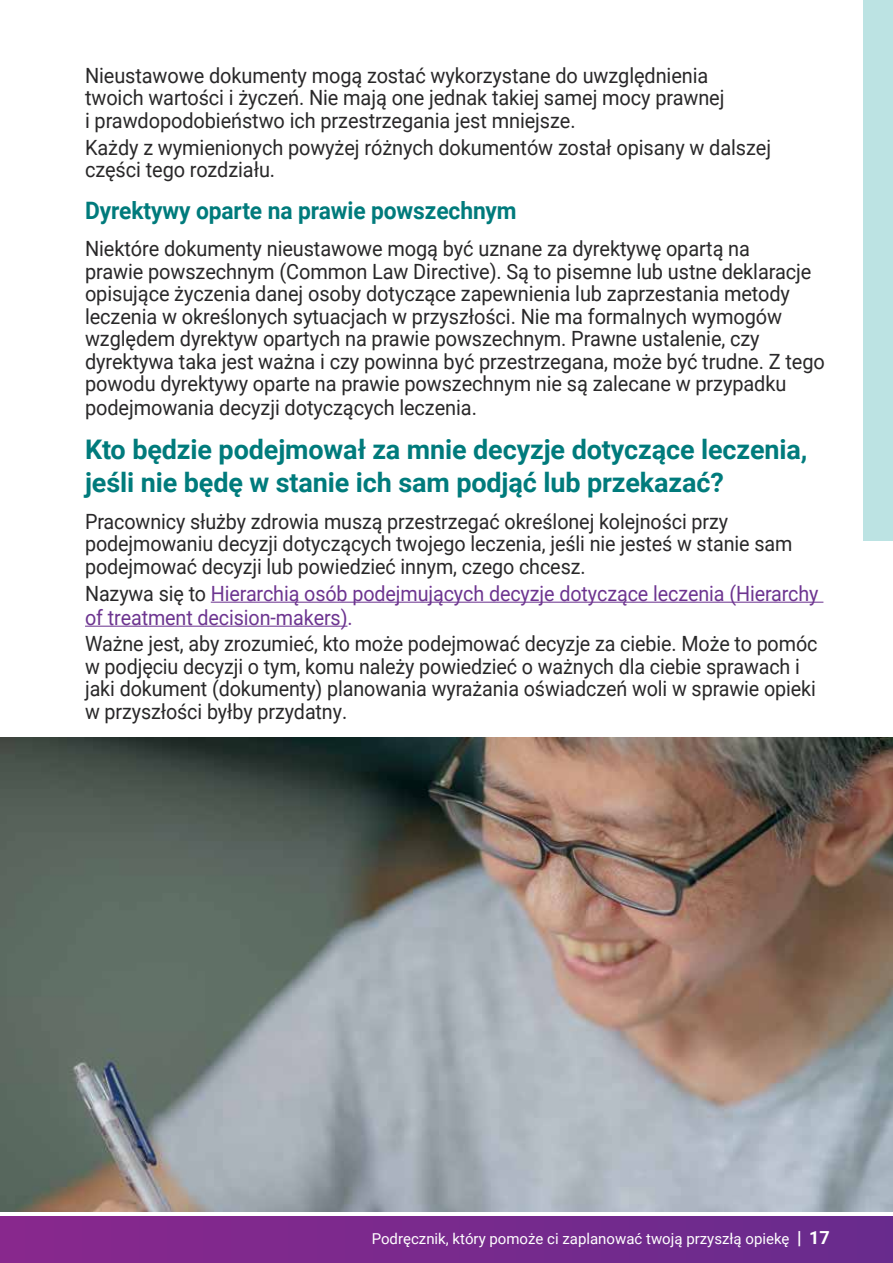
<style>
.page{position:relative;width:893px;height:1263px;background:#fff}
.page>*{position:absolute;margin:0;border:0;box-sizing:border-box;transform-origin:0 0}
.t1{font:700 27px/33px "Roboto";letter-spacing:-.005em;color:#007b7c}
.t2{font:700 24px "Roboto";letter-spacing:-.005em;color:#007b7c;scale:.95 1}
.t3{font:21px/22.6px "Roboto";letter-spacing:-.005em;color:#292829;scale:.95 1}
.t4{font:21px/22.5px "Roboto";letter-spacing:-.005em;color:#292829;scale:.94 1}
.t5{font:21px/24px "Roboto";letter-spacing:-.005em;color:#6d3590;scale:.94 1}
.t6{font:15px "Roboto";color:#fff}
.s1{color:#292829}
.s2{font-weight:700;font-size:18px}
</style>
<div class="page">
<div style="left:0;top:1216px;width:893px;height:47px;background:linear-gradient(to right,#89288d,#682b8d)"></div>
<div style="left:863px;top:0;width:30px;height:540px;background:#bce3e3"></div>
<img style="left:0;top:738px;width:893px;height:474px">
<hr style="left:211px;top:602px;width:612px;height:1px;background:#6d3590">
<hr style="left:85px;top:626px;width:262px;height:1px;background:#6d3590">
<p class="t3" style="left:85px;top:63px;width:675px">Nieustawowe dokumenty mogą zostać wykorzystane do uwzględnienia twoich wartości i życzeń. Nie mają one jednak takiej samej mocy prawnej i prawdopodobieństwo ich przestrzegania jest mniejsze.</p>
<p class="t3" style="left:85px;top:135px;width:724px">Każdy z wymienionych powyżej różnych dokumentów został opisany w dalszej części tego rozdziału.</p>
<p class="t2" style="left:85px;top:194px;width:456px">Dyrektywy oparte na prawie powszechnym</p>
<p class="t3" style="left:85px;top:236px;width:780px">Niektóre dokumenty nieustawowe mogą być uznane za dyrektywę opartą na<br>prawie powszechnym (Common Law Directive). Są to pisemne lub ustne deklaracje opisujące życzenia danej osoby dotyczące zapewnienia lub zaprzestania metody leczenia w określonych sytuacjach w przyszłości. Nie ma formalnych wymogów względem dyrektyw opartych na prawie powszechnym. Prawne ustalenie, czy dyrektywa taka jest ważna i czy powinna być przestrzegana, może być trudne. Z tego powodu dyrektywy oparte na prawie powszechnym nie są zalecane w przypadku podejmowania decyzji dotyczących leczenia.</p>
<p class="t1" style="left:85px;top:432px;width:724px">Kto będzie podejmował za mnie decyzje dotyczące leczenia, jeśli nie będę w stanie ich sam podjąć lub przekazać?</p>
<p class="t4" style="left:85px;top:509px;width:754px">Pracownicy służby zdrowia muszą przestrzegać określonej kolejności przy podejmowaniu decyzji dotyczących twojego leczenia, jeśli nie jesteś w stanie sam podejmować decyzji lub powiedzieć innym, czego chcesz.</p>
<p class="t5" style="left:85px;top:580px;width:782px"><span class="s1">Nazywa się to</span> Hierarchią osób podejmujących decyzje dotyczące leczenia (Hierarchy of treatment decision-makers).</p>
<p class="t4" style="left:85px;top:632px;width:781px">Ważne jest, aby zrozumieć, kto może podejmować decyzje za ciebie. Może to pomóc w podjęciu decyzji o tym, komu należy powiedzieć o ważnych dla ciebie sprawach i jaki dokument (dokumenty) planowania wyrażania oświadczeń woli w sprawie opieki w przyszłości byłby przydatny.</p>
<p class="t6" style="left:372px;top:1228px;width:459px">Podręcznik, który pomoże ci zaplanować twoją przyszłą opiekę <span class="s2">| 17</span></p>
</div>
